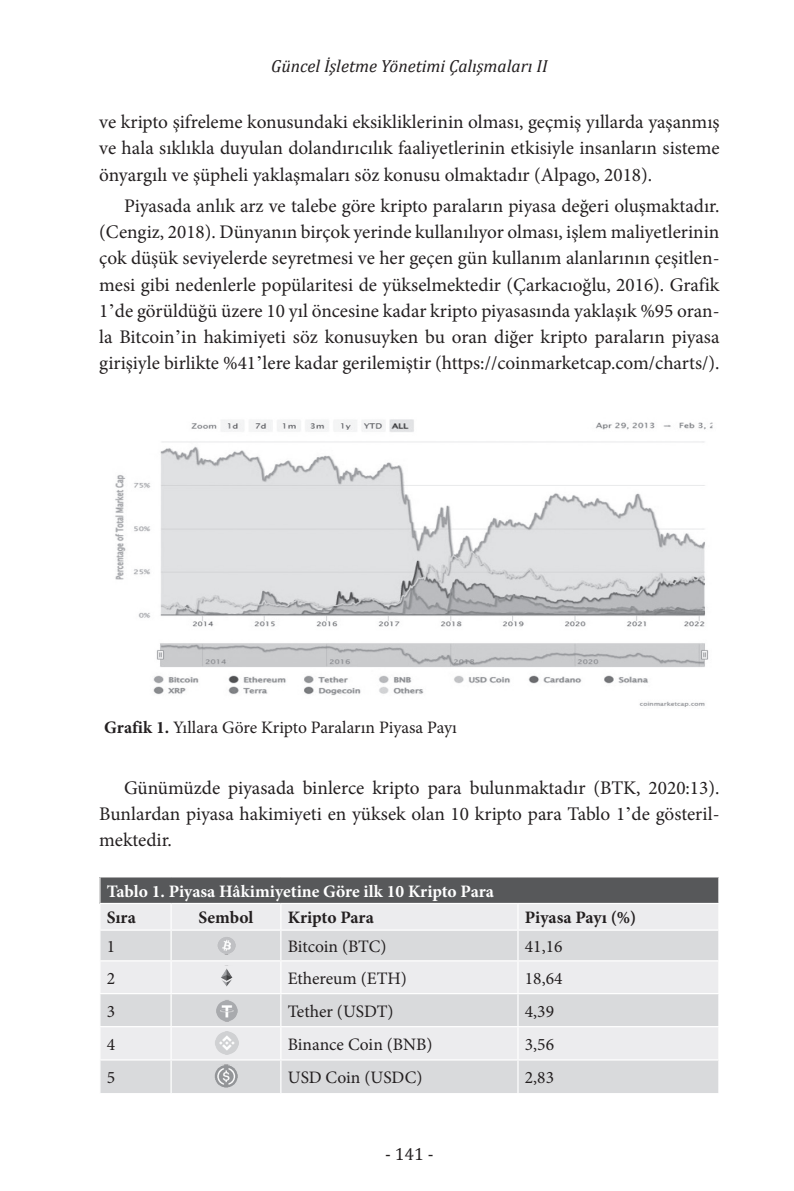
<style>
.page{position:relative;width:794px;height:1191px;background:#fff}
.page>*{position:absolute;margin:0;border:0;box-sizing:border-box;transform-origin:0 0}
.duzyazi{font:19.25px/26.2px "Minion Pro";color:#231f20;text-align:justify}
.tabloyazi{font:17.5px "Minion Pro";color:#231f20}
.kaynak_tablo{font:17.5px "Minion Pro";letter-spacing:-.005em;color:#231f20}
.tabloyazibold{font:700 17.5px "Minion Pro";color:#fff}
.t1{font:italic 17.5px "Cambria";color:#231f20}
.tabloyazi-2{font:700 17.5px "Minion Pro";letter-spacing:-.005em;color:#231f20}
.t2{font:17.5px "Cambria";color:#231f20}
.s1{font-family:"Times New Roman"}
.s2{font-weight:700}
</style>
<div class="page">
<img style="left:115px;top:419px;width:598px;height:288px">
<div style="left:100px;top:877px;width:619px;height:26px;background:#57585a"></div>
<div style="left:101px;top:904px;width:617px;height:25px;background:#ececee"></div>
<svg style="left:100px;top:931px;width:618px;height:162px;background:#e1e1e3"></svg>
<hr style="left:170px;top:904px;width:2px;height:25px;background:#fff">
<svg style="left:280px;top:904px;width:1px;height:25px"></svg>
<svg style="left:517px;top:904px;width:1px;height:25px"></svg>
<hr style="left:170px;top:930px;width:2px;height:30px;background:#fff">
<hr style="left:280px;top:930px;width:1px;height:30px;background:#fff">
<hr style="left:517px;top:930px;width:1px;height:30px;background:#fff">
<hr style="left:99px;top:960px;width:72px;height:1px;background:#fff">
<hr style="left:171px;top:960px;width:110px;height:1px;background:#fff">
<hr style="left:170px;top:961px;width:2px;height:32px;background:#fff">
<hr style="left:281px;top:960px;width:237px;height:1px;background:#fff">
<hr style="left:280px;top:961px;width:1px;height:32px;background:#fff">
<hr style="left:518px;top:960px;width:201px;height:1px;background:#fff">
<hr style="left:517px;top:961px;width:1px;height:32px;background:#fff">
<hr style="left:99px;top:993px;width:72px;height:1px;background:#fff">
<hr style="left:171px;top:993px;width:110px;height:1px;background:#fff">
<hr style="left:170px;top:994px;width:2px;height:32px;background:#fff">
<hr style="left:281px;top:993px;width:237px;height:1px;background:#fff">
<hr style="left:280px;top:994px;width:1px;height:32px;background:#fff">
<hr style="left:518px;top:993px;width:201px;height:1px;background:#fff">
<hr style="left:517px;top:994px;width:1px;height:32px;background:#fff">
<hr style="left:99px;top:1026px;width:72px;height:1px;background:#fff">
<hr style="left:171px;top:1026px;width:110px;height:1px;background:#fff">
<hr style="left:170px;top:1027px;width:2px;height:32px;background:#fff">
<hr style="left:281px;top:1026px;width:237px;height:1px;background:#fff">
<hr style="left:280px;top:1027px;width:1px;height:32px;background:#fff">
<hr style="left:518px;top:1026px;width:201px;height:1px;background:#fff">
<hr style="left:517px;top:1027px;width:1px;height:32px;background:#fff">
<hr style="left:99px;top:1059px;width:72px;height:1px;background:#fff">
<hr style="left:171px;top:1059px;width:110px;height:1px;background:#fff">
<hr style="left:170px;top:1060px;width:2px;height:33px;background:#fff">
<hr style="left:281px;top:1059px;width:237px;height:1px;background:#fff">
<hr style="left:280px;top:1060px;width:1px;height:33px;background:#fff">
<hr style="left:518px;top:1059px;width:201px;height:1px;background:#fff">
<hr style="left:517px;top:1060px;width:1px;height:33px;background:#fff">
<svg style="left:99px;top:877px;width:1px;height:26px"></svg>
<svg style="left:718px;top:877px;width:1px;height:26px"></svg>
<img style="left:214px;top:935px;width:24px;height:21px">
<img style="left:214px;top:965px;width:24px;height:23px">
<img style="left:214px;top:998px;width:24px;height:23px">
<img style="left:214px;top:1031px;width:24px;height:24px">
<img style="left:214px;top:1064px;width:24px;height:24px">
<p class="t1" style="left:271px;top:54px;width:278px">Güncel İşletme Yönetimi Çalışmaları II</p>
<p class="duzyazi" style="left:99px;top:109px;width:622px">ve kripto şifreleme konusundaki eksikliklerinin olması, geçmiş yıllarda yaşanmış ve hala sıklıkla duyulan dolandırıcılık faaliyetlerinin etkisiyle insanların sisteme önyargılı ve şüpheli yaklaşmaları söz konusu olmaktadır (Alpago, 2018).</p>
<p class="duzyazi" style="left:99px;top:193px;width:622px;text-indent:25px">Piyasada anlık arz ve talebe göre kripto paraların piyasa değeri oluşmaktadır. (Cengiz, 2018). Dünyanın birçok yerinde kullanılıyor olması, işlem maliyetlerinin çok düşük seviyelerde seyretmesi ve her geçen gün kullanım alanlarının çeşitlen&shy;mesi gibi nedenlerle popülaritesi de yükselmektedir (Çarkacıoğlu, 2016). Grafik 1<span class="s1">’</span>de görüldüğü üzere 10 yıl öncesine kadar kripto piyasasında yaklaşık %95 oran&shy;la Bitcoin<span class="s1">’</span>in hakimiyeti söz konusuyken bu oran diğer kripto paraların piyasa girişiyle birlikte %41<span class="s1">’</span>lere kadar gerilemiştir (https://coinmarketcap.com/charts/).</p>
<p class="kaynak_tablo" style="left:104px;top:715px;width:354px"><span class="s2">Grafik 1.</span> Yıllara Göre Kripto Paraların Piyasa Payı</p>
<p class="duzyazi" style="left:99px;top:774px;width:622px;text-indent:25px">Günümüzde piyasada binlerce kripto para bulunmaktadır (BTK, 2020:13).<br>Bunlardan piyasa hakimiyeti en yüksek olan 10 kripto para Tablo 1<span class="s1">’</span>de gösteril&shy;mektedir.</p>
<p class="tabloyazibold" style="left:107px;top:878px;width:389px">Tablo 1. Piyasa Hâkimiyetine Göre ilk 10 Kripto Para</p>
<p class="tabloyazi-2" style="left:107px;top:905px;width:31px">Sıra</p>
<p class="tabloyazi-2" style="left:198px;top:905px;width:56px">Sembol</p>
<p class="tabloyazi-2" style="left:288px;top:905px;width:88px">Kripto Para</p>
<p class="tabloyazi-2" style="left:525px;top:905px;width:113px">Piyasa Payı (%)</p>
<p class="tabloyazi" style="left:107px;top:934px;width:10px">1</p>
<p class="tabloyazi" style="left:288px;top:934px;width:100px">Bitcoin (BTC)</p>
<p class="tabloyazi" style="left:525px;top:934px;width:39px">41,16</p>
<p class="tabloyazi" style="left:107px;top:966px;width:10px">2</p>
<p class="tabloyazi" style="left:288px;top:966px;width:121px">Ethereum (ETH)</p>
<p class="tabloyazi" style="left:525px;top:966px;width:39px">18,64</p>
<p class="tabloyazi" style="left:107px;top:999px;width:10px">3</p>
<p class="tabloyazi" style="left:288px;top:999px;width:107px">Tether (USDT)</p>
<p class="tabloyazi" style="left:525px;top:999px;width:31px">4,39</p>
<p class="tabloyazi" style="left:107px;top:1032px;width:10px">4</p>
<p class="tabloyazi" style="left:288px;top:1032px;width:146px">Binance Coin (BNB)</p>
<p class="tabloyazi" style="left:525px;top:1032px;width:31px">3,56</p>
<p class="tabloyazi" style="left:107px;top:1065px;width:10px">5</p>
<p class="tabloyazi" style="left:288px;top:1065px;width:136px">USD Coin (USDC)</p>
<p class="tabloyazi" style="left:525px;top:1065px;width:31px">2,83</p>
<p class="t2" style="left:385px;top:1143px;width:50px">- 141 -</p>
</div>
